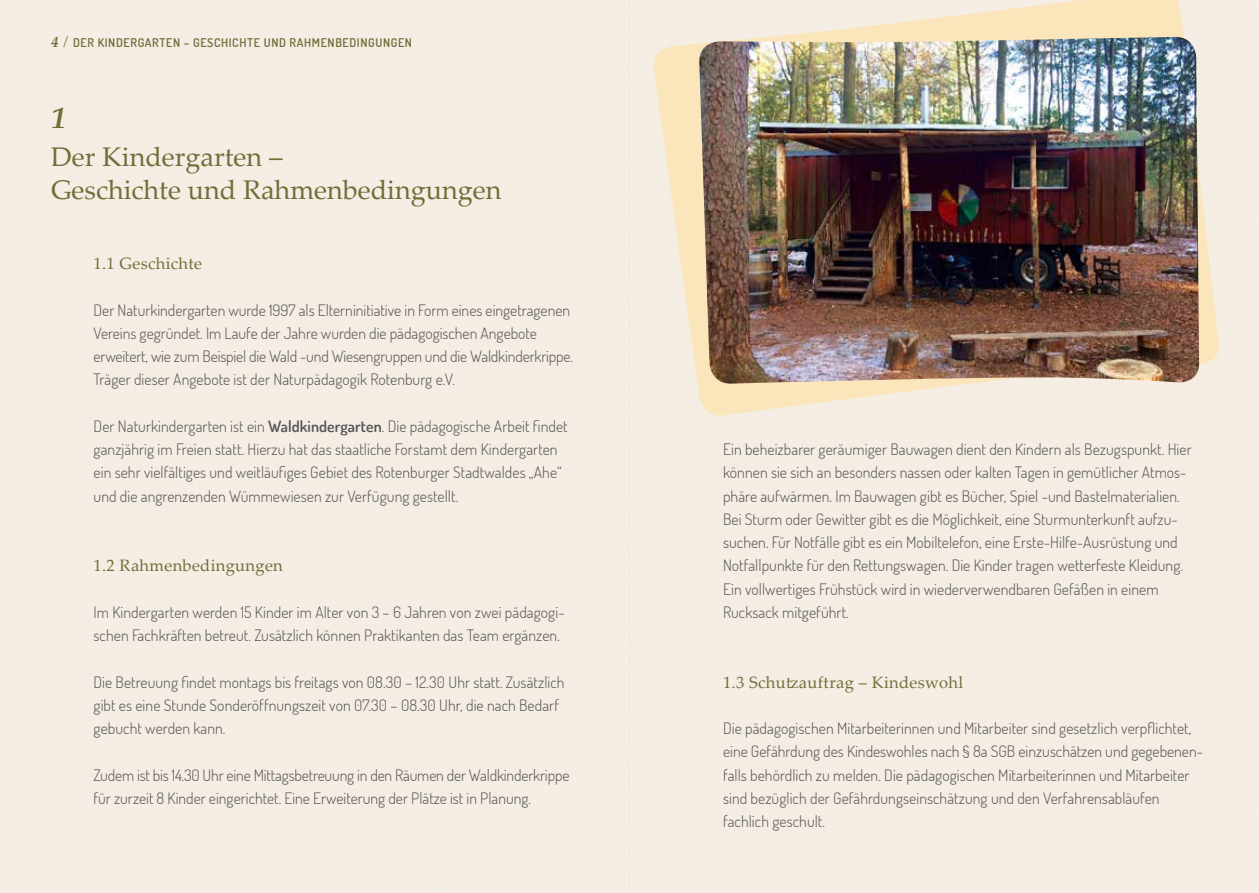
<style>
.page{position:relative;width:1259px;height:893px;background:#fff}
.page>*{position:absolute;margin:0;border:0;box-sizing:border-box;transform-origin:0 0}
.t1{font:italic 700 30px "Palatino Linotype";color:#736d39}
.t2{font:27px/33px "Palatino Linotype";color:#736d39}
.t3{font:16.5px "Palatino Linotype";letter-spacing:.02em;color:#736d39}
.t4{font:300 15.75px/23.2px "Dosis";letter-spacing:.005em;color:#535353}
.t5{font:600 12px "Dosis";letter-spacing:.05em;color:#736d39}
.s1{font-family:"Palatino Linotype";font-weight:700;font-style:italic;font-size:15px}
.s2{font-family:"Palatino Linotype";font-weight:400;font-style:italic;font-size:15px}
.s3{font-weight:600}
</style>
<div class="page">
<svg style="left:651px;top:0;width:570px;height:418px;background:#f6ead4"></svg>
<img style="left:698px;top:37px;width:501px;height:347px">
<p class="t5" style="left:51px;top:35px;width:362px"><span class="s1">4</span> <span class="s2">/</span> DER KINDERGARTEN – GESCHICHTE UND RAHMENBEDINGUNGEN</p>
<h1 class="t1" style="left:51px;top:97px;width:16px">1</h1>
<h2 class="t2" style="left:51px;top:139px;width:452px">Der Kindergarten –<br>Geschichte und Rahmenbedingungen</h2>
<p class="t3" style="left:94px;top:252px;width:110px">1.1 Geschichte</p>
<p class="t4" style="left:94px;top:298px;width:480px">Der Naturkindergarten wurde 1997 als Elterninitiative in Form eines eingetragenen Vereins gegründet. Im Laufe der Jahre wurden die pädagogischen Angebote erweitert, wie zum Beispiel die Wald -und Wiesengruppen und die Waldkinderkrippe.<br>Träger dieser Angebote ist der Naturpädagogik Rotenburg e.V.</p>
<p class="t4" style="left:94px;top:414px;width:476px">Der Naturkindergarten ist ein <span class="s3">Waldkindergarten</span>. Die pädagogische Arbeit findet ganzjährig im Freien statt. Hierzu hat das staatliche Forstamt dem Kindergarten ein sehr vielfältiges und weitläufiges Gebiet des Rotenburger Stadtwaldes „Ahe“ und die angrenzenden Wümmewiesen zur Verfügung gestellt.</p>
<p class="t3" style="left:94px;top:554px;width:191px">1.2 Rahmenbedingungen</p>
<p class="t4" style="left:94px;top:600px;width:472px">Im Kindergarten werden 15 Kinder im Alter von 3 – 6 Jahren von zwei pädagogi&shy;schen Fachkräften betreut. Zusätzlich können Praktikanten das Team ergänzen.</p>
<p class="t4" style="left:94px;top:670px;width:472px">Die Betreuung findet montags bis freitags von 08.30 – 12.30 Uhr statt. Zusätzlich gibt es eine Stunde Sonderöffnungszeit von 07.30 – 08.30 Uhr, die nach Bedarf gebucht werden kann.</p>
<p class="t4" style="left:94px;top:763px;width:477px">Zudem ist bis 14.30 Uhr eine Mittagsbetreuung in den Räumen der Waldkinderkrippe für zurzeit 8 Kinder eingerichtet. Eine Erweiterung der Plätze ist in Planung.</p>
<p class="t4" style="left:723px;top:437px;width:470px">Ein beheizbarer geräumiger Bauwagen dient den Kindern als Bezugspunkt. Hier können sie sich an besonders nassen oder kalten Tagen in gemütlicher Atmos&shy;phäre aufwärmen. Im Bauwagen gibt es Bücher, Spiel -und Bastelmaterialien.<br>Bei Sturm oder Gewitter gibt es die Möglichkeit, eine Sturmunterkunft aufzu&shy;suchen. Für Notfälle gibt es ein Mobiltelefon, eine Erste-Hilfe-Ausrüstung und Notfallpunkte für den Rettungswagen. Die Kinder tragen wetterfeste Kleidung.<br>Ein vollwertiges Frühstück wird in wiederverwendbaren Gefäßen in einem Rucksack mitgeführt.</p>
<p class="t3" style="left:723px;top:670px;width:242px">1.3 Schutzauftrag – Kindeswohl</p>
<p class="t4" style="left:723px;top:716px;width:481px">Die pädagogischen Mitarbeiterinnen und Mitarbeiter sind gesetzlich verpflichtet, eine Gefährdung des Kindeswohles nach § 8a SGB einzuschätzen und gegebenen&shy;falls behördlich zu melden. Die pädagogischen Mitarbeiterinnen und Mitarbeiter sind bezüglich der Gefährdungseinschätzung und den Verfahrensabläufen fachlich geschult.</p>
</div>
